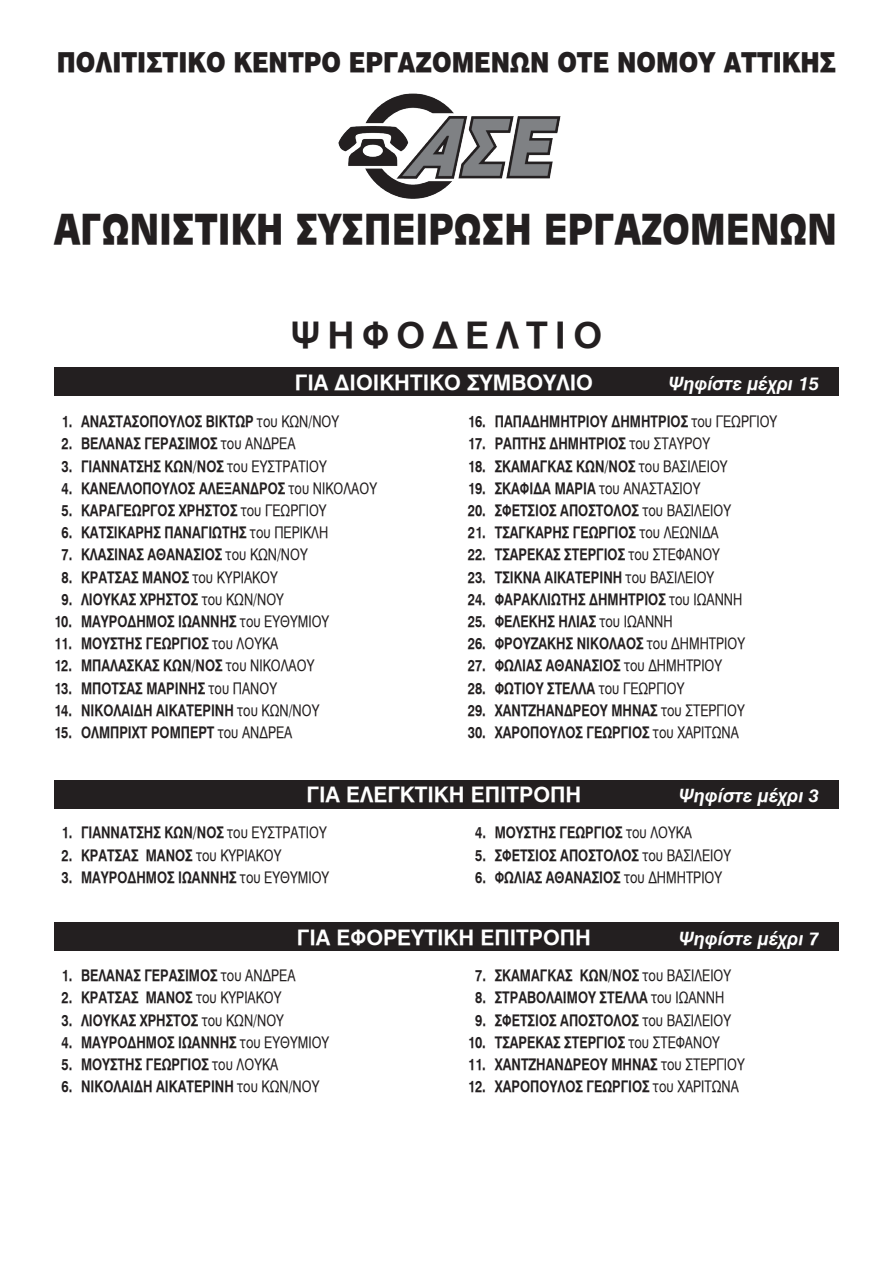
<style>
.page{position:relative;width:893px;height:1263px;background:#fff}
.page>*{position:absolute;margin:0;border:0;box-sizing:border-box;transform-origin:0 0}
.t1{font:900 45px "UB Antique Olive";letter-spacing:-.005em;color:#231f20;scale:.96 1}
.t2{font:36px "UB Helvetica Bold";letter-spacing:.2em;color:#231f20}
.t3{font:900 27px "UB Helvetica";color:#231f20;scale:.87 1}
.t4{font:21px "UB Helvetica Bold";color:#fff}
.t5{font:italic 18px "UB Helvetica Bold";color:#fff}
.t6{font:15.75px "UB Helvetica Bold";color:#231f20;scale:.8 1}
.s1{font-family:"UB Helvetica"}
</style>
<div class="page">
<div style="left:54px;top:368px;width:785px;height:28px;background:#231f20"></div>
<div style="left:54px;top:780px;width:785px;height:28px;background:#231f20"></div>
<div style="left:54px;top:923px;width:785px;height:28px;background:#231f20"></div>
<img style="left:338px;top:93px;width:223px;height:106px">
<p class="t3" style="left:57px;top:46px;width:897px">ΠΟΛΙΤΙΣΤΙΚΟ ΚΕΝΤΡΟ ΕΡΓΑΖΟΜΕΝΩΝ ΟΤΕ ΝΟΜΟΥ ΑΤΤΙΚΗΣ</p>
<p class="t1" style="left:54px;top:205px;width:817px">ΑΓΩΝΙΣΤΙΚΗ ΣYΣΠΕΙΡΩΣΗ ΕΡΓΑΖΟΜΕΝΩΝ</p>
<p class="t2" style="left:291px;top:314px;width:313px">ΨΗΦΟΔΕΛΤΙΟ</p>
<p class="t4" style="left:295px;top:370px;width:300px">ΓΙΑ ΔΙΟΙΚΗΤΙΚΟ ΣΥΜΒΟΥΛΙΟ</p>
<p class="t5" style="left:668px;top:373px;width:152px">Ψηφίστε μέχρι 15</p>
<p class="t6" style="left:62px;top:412px;width:349px">1. ΑΝΑΣΤΑΣΟΠΟΥΛΟΣ ΒΙΚΤΩΡ <span class="s1">του ΚΩΝ/ΝΟΥ</span></p>
<p class="t6" style="left:62px;top:434px;width:294px">2. ΒΕΛΑΝΑΣ ΓΕΡΑΣΙΜΟΣ <span class="s1">του ΑΝΔΡΕΑ</span></p>
<p class="t6" style="left:62px;top:457px;width:333px">3. ΓΙΑΝΝΑΤΣΗΣ ΚΩΝ/ΝΟΣ <span class="s1">του ΕΥΣΤΡΑΤΙΟΥ</span></p>
<p class="t6" style="left:62px;top:479px;width:396px">4. ΚΑΝΕΛΛΟΠΟΥΛΟΣ ΑΛΕΞΑΝΔΡΟΣ <span class="s1">του ΝΙΚΟΛΑΟΥ</span></p>
<p class="t6" style="left:62px;top:501px;width:333px">5. ΚΑΡΑΓΕΩΡΓΟΣ ΧΡΗΣΤΟΣ <span class="s1">του ΓΕΩΡΓΙΟΥ</span></p>
<p class="t6" style="left:62px;top:523px;width:335px">6. ΚΑΤΣΙΚΑΡΗΣ ΠΑΝΑΓΙΩΤΗΣ <span class="s1">του ΠΕΡΙΚΛΗ</span></p>
<p class="t6" style="left:62px;top:545px;width:309px">7. ΚΛΑΣΙΝΑΣ ΑΘΑΝΑΣΙΟΣ <span class="s1">του ΚΩΝ/ΝΟΥ</span></p>
<p class="t6" style="left:62px;top:568px;width:272px">8. ΚΡΑΤΣΑΣ ΜΑΝΟΣ <span class="s1">του ΚΥΡΙΑΚΟΥ</span></p>
<p class="t6" style="left:62px;top:590px;width:280px">9. ΛΙΟΥΚΑΣ ΧΡΗΣΤΟΣ <span class="s1">του ΚΩΝ/ΝΟΥ</span></p>
<p class="t6" style="left:54px;top:612px;width:346px">10. ΜΑΥΡΟΔΗΜΟΣ ΙΩΑΝΝΗΣ <span class="s1">του ΕΥΘΥΜΙΟΥ</span></p>
<p class="t6" style="left:54px;top:634px;width:282px">11. ΜΟΥΣΤΗΣ ΓΕΩΡΓΙΟΣ <span class="s1">του ΛΟΥΚΑ</span></p>
<p class="t6" style="left:54px;top:656px;width:327px">12. ΜΠΑΛΑΣΚΑΣ ΚΩΝ/ΝΟΣ <span class="s1">του ΝΙΚΟΛΑΟΥ</span></p>
<p class="t6" style="left:54px;top:679px;width:280px">13. ΜΠΟΤΣΑΣ ΜΑΡΙΝΗΣ <span class="s1">του ΠΑΝΟΥ</span></p>
<p class="t6" style="left:54px;top:701px;width:333px">14. ΝΙΚΟΛΑΙΔΗ ΑΙΚΑΤΕΡΙΝΗ <span class="s1">του ΚΩΝ/ΝΟΥ</span></p>
<p class="t6" style="left:54px;top:723px;width:300px">15. ΟΛΜΠΡΙΧΤ ΡΟΜΠΕΡΤ <span class="s1">του ΑΝΔΡΕΑ</span></p>
<p class="t6" style="left:468px;top:412px;width:388px">16. ΠΑΠΑΔΗΜΗΤΡΙΟΥ ΔΗΜΗΤΡΙΟΣ <span class="s1">του ΓΕΩΡΓΙΟΥ</span></p>
<p class="t6" style="left:468px;top:434px;width:305px">17. ΡΑΠΤΗΣ ΔΗΜΗΤΡΙΟΣ <span class="s1">του ΣΤΑΥΡΟΥ</span></p>
<p class="t6" style="left:468px;top:457px;width:326px">18. ΣΚΑΜΑΓΚΑΣ ΚΩΝ/ΝΟΣ <span class="s1">του ΒΑΣΙΛΕΙΟΥ</span></p>
<p class="t6" style="left:468px;top:479px;width:292px">19. ΣΚΑΦΙΔΑ ΜΑΡΙΑ <span class="s1">του ΑΝΑΣΤΑΣΙΟΥ</span></p>
<p class="t6" style="left:468px;top:501px;width:331px">20. ΣΦΕΤΣΙΟΣ ΑΠΟΣΤΟΛΟΣ <span class="s1">του ΒΑΣΙΛΕΙΟΥ</span></p>
<p class="t6" style="left:468px;top:523px;width:315px">21. ΤΣΑΓΚΑΡΗΣ ΓΕΩΡΓΙΟΣ <span class="s1">του ΛΕΩΝΙΔΑ</span></p>
<p class="t6" style="left:468px;top:545px;width:317px">22. ΤΣΑΡΕΚΑΣ ΣΤΕΡΓΙΟΣ <span class="s1">του ΣΤΕΦΑΝΟΥ</span></p>
<p class="t6" style="left:468px;top:568px;width:310px">23. ΤΣΙΚΝΑ ΑΙΚΑΤΕΡΙΝΗ <span class="s1">του ΒΑΣΙΛΕΙΟΥ</span></p>
<p class="t6" style="left:468px;top:590px;width:345px">24. ΦΑΡΑΚΛΙΩΤΗΣ ΔΗΜΗΤΡΙΟΣ <span class="s1">του ΙΩΑΝΝΗ</span></p>
<p class="t6" style="left:468px;top:612px;width:258px">25. ΦΕΛΕΚΗΣ ΗΛΙΑΣ <span class="s1">του ΙΩΑΝΝΗ</span></p>
<p class="t6" style="left:468px;top:634px;width:348px">26. ΦΡΟΥΖΑΚΗΣ ΝΙΚΟΛΑΟΣ <span class="s1">του ΔΗΜΗΤΡΙΟΥ</span></p>
<p class="t6" style="left:468px;top:656px;width:320px">27. ΦΩΛΙΑΣ ΑΘΑΝΑΣΙΟΣ <span class="s1">του ΔΗΜΗΤΡΙΟΥ</span></p>
<p class="t6" style="left:468px;top:679px;width:272px">28. ΦΩΤΙΟΥ ΣΤΕΛΛΑ <span class="s1">του ΓΕΩΡΓΙΟΥ</span></p>
<p class="t6" style="left:468px;top:701px;width:348px">29. ΧΑΝΤΖΗΑΝΔΡΕΟΥ ΜΗΝΑΣ <span class="s1">του ΣΤΕΡΓΙΟΥ</span></p>
<p class="t6" style="left:468px;top:723px;width:341px">30. ΧΑΡΟΠΟΥΛΟΣ ΓΕΩΡΓΙΟΣ <span class="s1">του ΧΑΡΙΤΩΝΑ</span></p>
<p class="t4" style="left:307px;top:782px;width:276px">ΓΙΑ ΕΛΕΓΚΤΙΚΗ ΕΠΙΤΡΟΠΗ</p>
<p class="t5" style="left:679px;top:785px;width:142px">Ψηφίστε μέχρι 3</p>
<p class="t6" style="left:62px;top:823px;width:333px">1. ΓΙΑΝΝΑΤΣΗΣ ΚΩΝ/ΝΟΣ <span class="s1">του ΕΥΣΤΡΑΤΙΟΥ</span></p>
<p class="t6" style="left:62px;top:846px;width:277px">2. ΚΡΑΤΣΑΣ ΜΑΝΟΣ <span class="s1">του ΚΥΡΙΑΚΟΥ</span></p>
<p class="t6" style="left:62px;top:868px;width:336px">3. ΜΑΥΡΟΔΗΜΟΣ ΙΩΑΝΝΗΣ <span class="s1">του ΕΥΘΥΜΙΟΥ</span></p>
<p class="t6" style="left:475px;top:823px;width:273px">4. ΜΟΥΣΤΗΣ ΓΕΩΡΓΙΟΣ <span class="s1">του ΛΟΥΚΑ</span></p>
<p class="t6" style="left:475px;top:846px;width:321px">5. ΣΦΕΤΣΙΟΣ ΑΠΟΣΤΟΛΟΣ <span class="s1">του ΒΑΣΙΛΕΙΟΥ</span></p>
<p class="t6" style="left:475px;top:868px;width:310px">6. ΦΩΛΙΑΣ ΑΘΑΝΑΣΙΟΣ <span class="s1">του ΔΗΜΗΤΡΙΟΥ</span></p>
<p class="t4" style="left:297px;top:925px;width:296px">ΓΙΑ ΕΦΟΡΕΥΤΙΚΗ ΕΠΙΤΡΟΠΗ</p>
<p class="t5" style="left:679px;top:928px;width:142px">Ψηφίστε μέχρι 7</p>
<p class="t6" style="left:62px;top:966px;width:294px">1. ΒΕΛΑΝΑΣ ΓΕΡΑΣΙΜΟΣ <span class="s1">του ΑΝΔΡΕΑ</span></p>
<p class="t6" style="left:62px;top:988px;width:277px">2. ΚΡΑΤΣΑΣ ΜΑΝΟΣ <span class="s1">του ΚΥΡΙΑΚΟΥ</span></p>
<p class="t6" style="left:62px;top:1011px;width:280px">3. ΛΙΟΥΚΑΣ ΧΡΗΣΤΟΣ <span class="s1">του ΚΩΝ/ΝΟΥ</span></p>
<p class="t6" style="left:62px;top:1033px;width:336px">4. ΜΑΥΡΟΔΗΜΟΣ ΙΩΑΝΝΗΣ <span class="s1">του ΕΥΘΥΜΙΟΥ</span></p>
<p class="t6" style="left:62px;top:1055px;width:273px">5. ΜΟΥΣΤΗΣ ΓΕΩΡΓΙΟΣ <span class="s1">του ΛΟΥΚΑ</span></p>
<p class="t6" style="left:62px;top:1077px;width:324px">6. ΝΙΚΟΛΑΙΔΗ ΑΙΚΑΤΕΡΙΝΗ <span class="s1">του ΚΩΝ/ΝΟΥ</span></p>
<p class="t6" style="left:475px;top:966px;width:321px">7. ΣΚΑΜΑΓΚΑΣ ΚΩΝ/ΝΟΣ <span class="s1">του ΒΑΣΙΛΕΙΟΥ</span></p>
<p class="t6" style="left:475px;top:988px;width:313px">8. ΣΤΡΑΒΟΛΑΙΜΟΥ ΣΤΕΛΛΑ <span class="s1">του ΙΩΑΝΝΗ</span></p>
<p class="t6" style="left:475px;top:1011px;width:321px">9. ΣΦΕΤΣΙΟΣ ΑΠΟΣΤΟΛΟΣ <span class="s1">του ΒΑΣΙΛΕΙΟΥ</span></p>
<p class="t6" style="left:468px;top:1033px;width:317px">10. ΤΣΑΡΕΚΑΣ ΣΤΕΡΓΙΟΣ <span class="s1">του ΣΤΕΦΑΝΟΥ</span></p>
<p class="t6" style="left:468px;top:1055px;width:348px">11. ΧΑΝΤΖΗΑΝΔΡΕΟΥ ΜΗΝΑΣ <span class="s1">του ΣΤΕΡΓΙΟΥ</span></p>
<p class="t6" style="left:468px;top:1077px;width:341px">12. ΧΑΡΟΠΟΥΛΟΣ ΓΕΩΡΓΙΟΣ <span class="s1">του ΧΑΡΙΤΩΝΑ</span></p>
</div>
